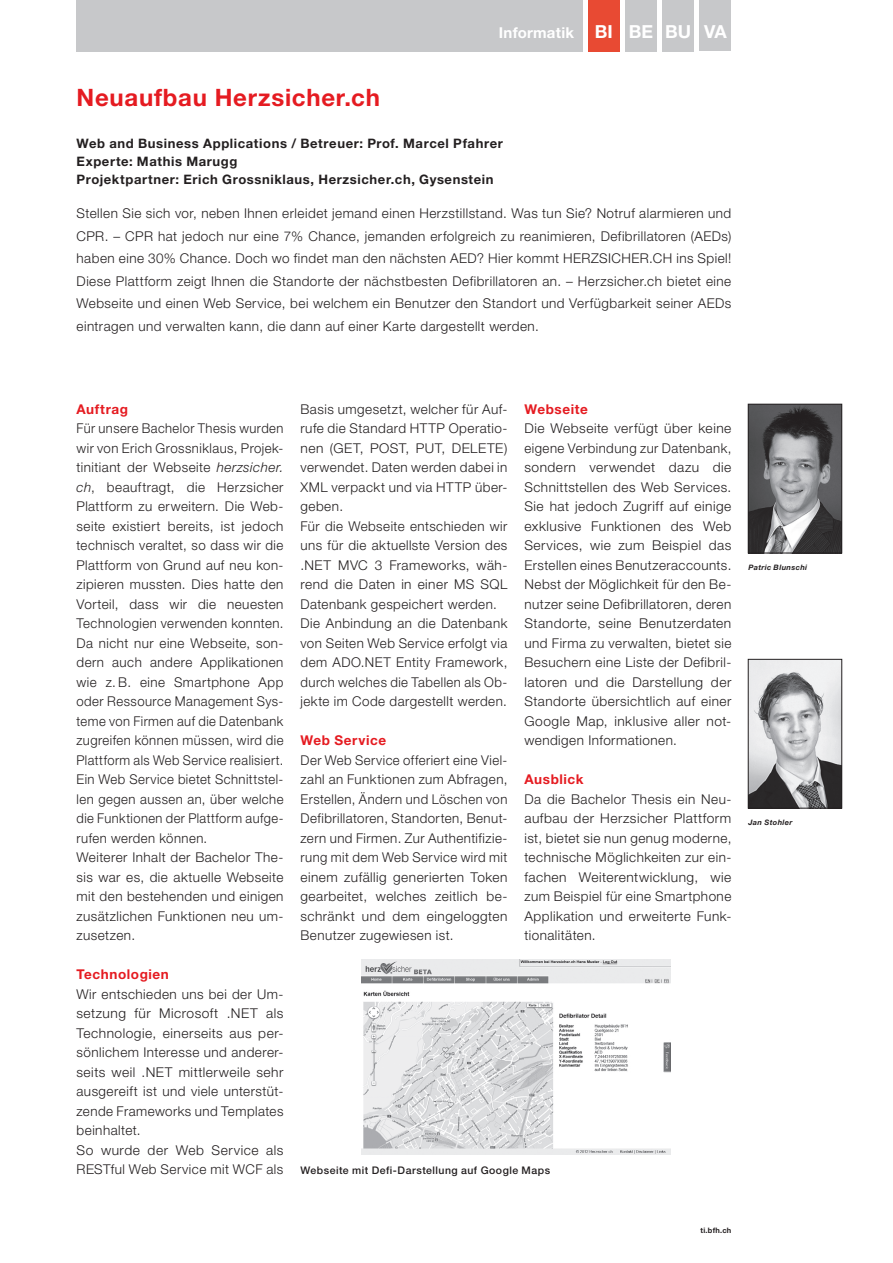
<style>
.page{position:relative;width:893px;height:1263px;background:#fff}
.page>*{position:absolute;margin:0;border:0;box-sizing:border-box;transform-origin:0 0}
.t1{font:700 24px "Helvetica Neue LT Std";letter-spacing:.03em;color:#e51b21}
.t2{font:700 15px "Helvetica Neue LT Std";letter-spacing:.015em;color:#fff}
.t3{font:300 13.5px/19.5px "Helvetica Neue LT Std";letter-spacing:.035em;color:#231f20;text-align:justify}
.t4{font:300 13.5px/19.5px "Helvetica Neue LT Std";letter-spacing:.035em;color:#231f20;scale:.96 1}
.t5{font:700 13.5px "Helvetica Neue LT Std";letter-spacing:.04em;color:#e51b21}
.t6{font:700 13.05px/18px "Helvetica Neue LT Std";letter-spacing:.045em;color:#231f20}
.t7{font:500 10.5px "Helvetica Neue LT Std";letter-spacing:.045em;color:#231f20}
.t8{font:italic 700 7.5px "Helvetica Neue LT Std";letter-spacing:.045em;color:#231f20}
.t9{font:700 7.5px "Helvetica Neue LT Std";letter-spacing:.035em;color:#231f20}
.s1{font-size:18px}
.s2{font-style:italic}
</style>
<div class="page">
<div style="left:77px;top:0;width:506px;height:51px;background:#c7c8ca"></div>
<div style="left:699px;top:0;width:32px;height:51px;background:#c7c8ca"></div>
<div style="left:662px;top:0;width:32px;height:51px;background:#c7c8ca"></div>
<div style="left:625px;top:0;width:32px;height:51px;background:#c7c8ca"></div>
<div style="left:588px;top:0;width:32px;height:51px;background:#e84a33"></div>
<img style="left:750px;top:661px;width:90px;height:145px">
<div style="left:748px;top:659px;width:94px;height:149px;border:1px solid #231f20"></div>
<img style="left:750px;top:406px;width:90px;height:145px">
<div style="left:748px;top:404px;width:94px;height:149px;border:1px solid #231f20"></div>
<img style="left:362px;top:959px;width:308px;height:195px">
<h1 class="t1" style="left:77px;top:83px;width:305px">Neuaufbau Herzsicher.ch</h1>
<p class="t2" style="left:499px;top:24px;width:229px">Informatik <span class="s1">BI BE BU VA</span></p>
<p class="t6" style="left:77px;top:134px;width:428px">Web and Business Applications / Betreuer: Prof. Marcel Pfahrer<br>Experte: Mathis Marugg<br>Projektpartner: Erich Grossniklaus, Herzsicher.ch, Gysenstein</p>
<p class="t3" style="left:77px;top:202px;width:656px;line-height:22.5px">Stellen Sie sich vor, neben Ihnen erleidet jemand einen Herzstillstand. Was tun Sie? Notruf alarmieren und CPR. – CPR hat jedoch nur eine 7% Chance, jemanden erfolgreich zu reanimieren, Defibrillatoren (AEDs) haben eine 30% Chance. Doch wo findet man den nächsten AED? Hier kommt HERZSICHER.CH ins Spiel!<br>Diese Plattform zeigt Ihnen die Standorte der nächstbesten Defibrillatoren an. – Herzsicher.ch bietet eine Webseite und einen Web Service, bei welchem ein Benutzer den Standort und Verfügbarkeit seiner AEDs eintragen und verwalten kann, die dann auf einer Karte dargestellt werden.</p>
<p class="t5" style="left:77px;top:401px;width:53px">Auftrag</p>
<p class="t4" style="left:77px;top:418px;width:217px">Für unsere Bachelor Thesis wurden wir von Erich Grossniklaus, Projek&shy;tinitiant der Webseite <span class="s2">herzsicher. ch</span>, beauftragt, die Herzsicher<br>Plattform zu erweitern. Die Web&shy;seite existiert bereits, ist jedoch technisch veraltet, so dass wir die<br>Plattform von Grund auf neu kon&shy;zipieren mussten. Dies hatte den<br>Vorteil, dass wir die neuesten<br>Technologien verwenden konnten.<br>Da nicht nur eine Webseite, son&shy;dern auch andere Applikationen wie z. B. eine Smartphone App oder Ressource Management Sys&shy;teme von Firmen auf die Datenbank zugreifen können müssen, wird die<br>Plattform als Web Service realisiert.<br>Ein Web Service bietet Schnittstel&shy;len gegen aussen an, über welche die Funktionen der Plattform aufge&shy;rufen werden können.<br>Weiterer Inhalt der Bachelor The&shy;sis war es, die aktuelle Webseite mit den bestehenden und einigen zusätzlichen Funktionen neu um&shy;zusetzen.</p>
<p class="t5" style="left:77px;top:966px;width:94px">Technologien</p>
<p class="t3" style="left:77px;top:984px;width:208px;text-align:left">Wir entschieden uns bei der Um&shy;setzung für Microsoft .NET als<br>Technologie, einerseits aus per&shy;sönlichem Interesse und anderer&shy;seits weil .NET mittlerweile sehr ausgereift ist und viele unterstüt&shy;zende Frameworks und Templates beinhaltet.<br>So wurde der Web Service als<br>RESTful Web Service mit WCF als</p>
<p class="t3" style="left:300px;top:399px;width:208px;text-align:left">Basis umgesetzt, welcher für Auf&shy;rufe die Standard HTTP Operatio&shy;nen (GET, POST, PUT, DELETE) verwendet. Daten werden dabei in<br>XML verpackt und via HTTP über&shy;geben.<br>Für die Webseite entschieden wir uns für die aktuellste Version des .NET MVC 3 Frameworks, wäh&shy;rend die Daten in einer MS SQL<br>Datenbank gespeichert werden.<br>Die Anbindung an die Datenbank von Seiten Web Service erfolgt via dem ADO.NET Entity Framework, durch welches die Tabellen als Ob&shy;jekte im Code dargestellt werden.</p>
<p class="t5" style="left:300px;top:732px;width:87px">Web Service</p>
<p class="t3" style="left:300px;top:750px;width:208px">Der Web Service offeriert eine Viel&shy;zahl an Funktionen zum Abfragen, Erstellen, Ändern und Löschen von Defibrillatoren, Standorten, Benut&shy;zern und Firmen. Zur Authentifizie&shy;rung mit dem Web Service wird mit einem zufällig generierten Token gearbeitet, welches zeitlich be&shy;schränkt und dem eingeloggten Benutzer zugewiesen ist.</p>
<p class="t5" style="left:524px;top:401px;width:65px">Webseite</p>
<p class="t3" style="left:524px;top:418px;width:208px">Die Webseite verfügt über keine eigene Verbindung zur Datenbank, sondern verwendet dazu die Schnittstellen des Web Services.<br>Sie hat jedoch Zugriff auf einige exklusive Funktionen des Web Services, wie zum Beispiel das Erstellen eines Benutzeraccounts.<br>Nebst der Möglichkeit für den Be&shy;nutzer seine Defibrillatoren, deren Standorte, seine Benutzerdaten und Firma zu verwalten, bietet sie Besuchern eine Liste der Defibril&shy;latoren und die Darstellung der Standorte übersichtlich auf einer Google Map, inklusive aller not&shy;wendigen Informationen.</p>
<p class="t5" style="left:524px;top:771px;width:61px">Ausblick</p>
<p class="t3" style="left:524px;top:789px;width:208px">Da die Bachelor Thesis ein Neu&shy;aufbau der Herzsicher Plattform ist, bietet sie nun genug moderne, technische Möglichkeiten zur ein&shy;fachen Weiterentwicklung, wie zum Beispiel für eine Smartphone Applikation und erweiterte Funk&shy;tionalitäten.</p>
<p class="t7" style="left:300px;top:1164px;width:251px">Webseite mit Defi-Darstellung auf Google Maps</p>
<p class="t8" style="left:748px;top:562px;width:60px">Patric Blunschi</p>
<p class="t8" style="left:748px;top:818px;width:46px">Jan Stohler</p>
<p class="t9" style="left:700px;top:1225px;width:32px">ti.bfh.ch</p>
</div>
